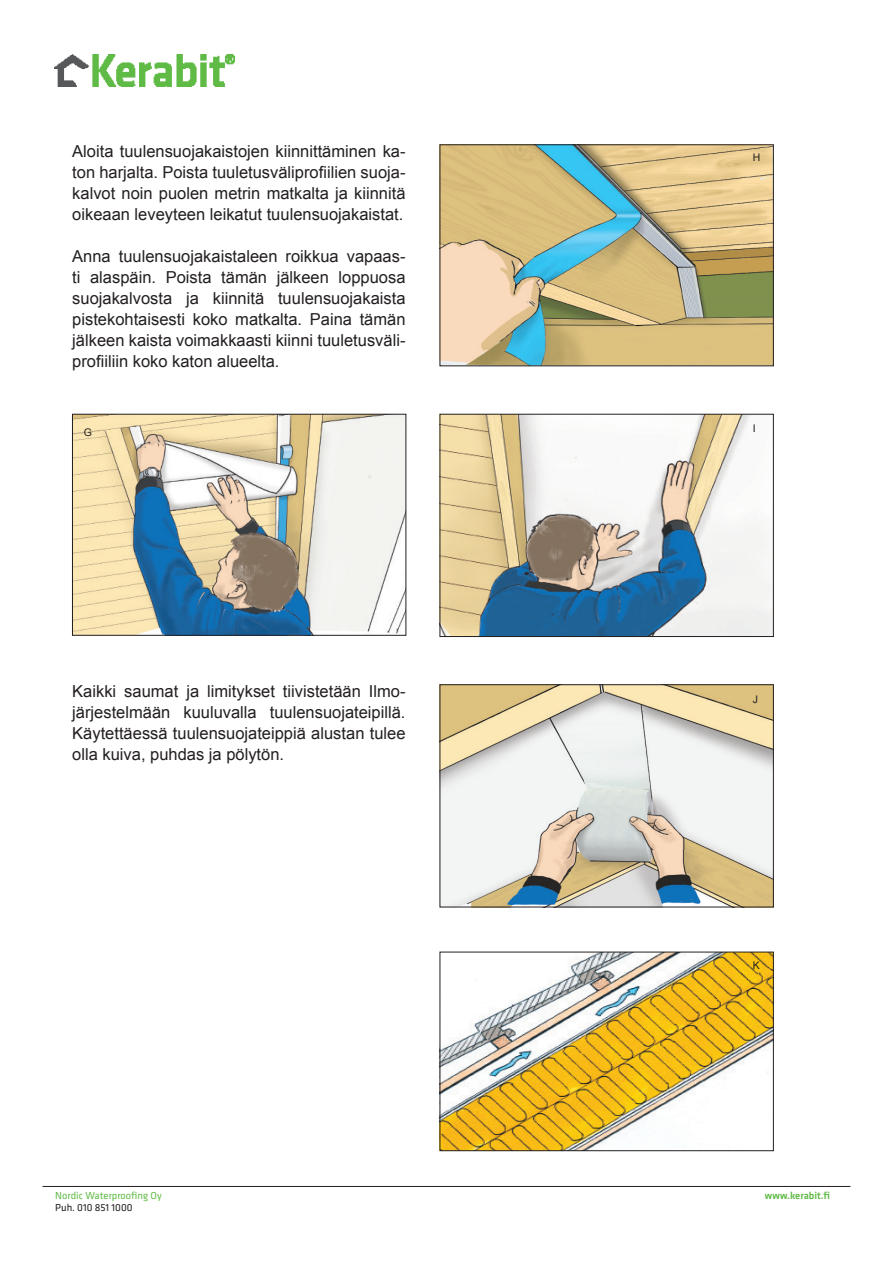
<style>
.page{position:relative;width:893px;height:1263px;background:#fff}
.page>*{position:absolute;margin:0;border:0;box-sizing:border-box;transform-origin:0 0}
.ingressi{font:16.5px/21px "Arial";color:#231f20;text-align:justify}
.t1{font:10.5px "Klavika";color:#60bb46}
.t2{font:500 10.5px "Klavika";color:#60bb46}
.t3{font:10.5px "Klavika";color:#231f20}
.taulukko{font:10.5px "Arial";color:#231f20}
</style>
<div class="page">
<hr style="left:43px;top:1186px;width:807px;height:1px;background:#231f20">
<img style="left:54px;top:54px;width:180px;height:33px">
<img style="left:74px;top:416px;width:330px;height:217px">
<div style="left:72px;top:414px;width:334px;height:221px;border:1px solid #231f20"></div>
<img style="left:442px;top:147px;width:330px;height:217px">
<img style="left:442px;top:416px;width:330px;height:219px">
<div style="left:440px;top:414px;width:334px;height:223px;border:1px solid #231f20"></div>
<img style="left:442px;top:686px;width:330px;height:219px">
<div style="left:440px;top:684px;width:334px;height:223px;border:1px solid #231f20"></div>
<img style="left:442px;top:954px;width:330px;height:195px">
<div style="left:440px;top:952px;width:334px;height:199px;border:1px solid #231f20"></div>
<p class="ingressi" style="left:72px;top:140px;width:335px">Aloita tuulensuojakaistojen kiinnittäminen ka&shy;ton harjalta. Poista tuuletusväliprofiilien suoja&shy;kalvot noin puolen metrin matkalta ja kiinnitä oikeaan leveyteen leikatut tuulensuojakaistat.</p>
<p class="ingressi" style="left:72px;top:245px;width:335px">Anna tuulensuojakaistaleen roikkua vapaas&shy;ti alaspäin. Poista tämän jälkeen loppuosa suojakalvosta ja kiinnitä tuulensuojakaista pistekohtaisesti koko matkalta. Paina tämän jälkeen kaista voimakkaasti kiinni tuuletusväli&shy;profiiliin koko katon alueelta.</p>
<p class="taulukko" style="left:84px;top:425px;width:10px">G</p>
<p class="ingressi" style="left:72px;top:680px;width:335px">Kaikki saumat ja limitykset tiivistetään Ilmo&shy;järjestelmään kuuluvalla tuulensuojateipillä.<br>Käytettäessä tuulensuojateippiä alustan tulee olla kuiva, puhdas ja pölytön.</p>
<p class="taulukko" style="left:753px;top:151px;width:9px">H</p>
<p class="taulukko" style="left:753px;top:421px;width:4px">I</p>
<p class="taulukko" style="left:753px;top:692px;width:7px">J</p>
<p class="taulukko" style="left:753px;top:959px;width:9px">K</p>
<p class="t1" style="left:55px;top:1189px;width:108px">Nordic Waterproofing Oy</p>
<p class="t2" style="left:765px;top:1189px;width:67px">www.kerabit.fi</p>
<p class="t3" style="left:55px;top:1202px;width:79px">Puh. 010 851 1000</p>
</div>
